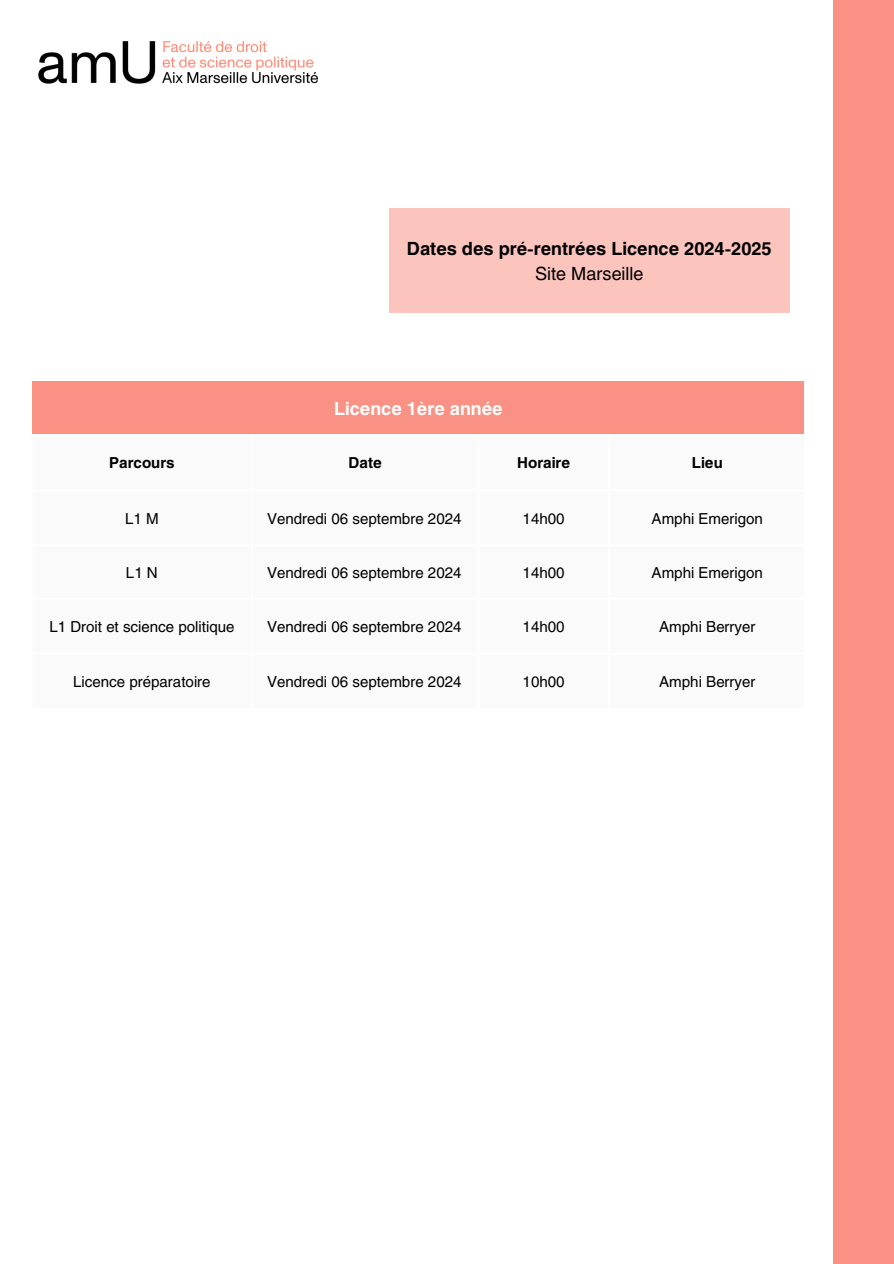
<style>
.page{position:relative;width:894px;height:1264px;background:#fff}
.page>*{position:absolute;margin:0;border:0;box-sizing:border-box;transform-origin:0 0}
.t1{font:700 18px/24.8px "Helios";color:#000;text-align:center}
.t2{font:700 18px "Helios";color:#fff}
.t3{font:15px "Helios";color:#000}
.t4{font:700 15px "Helios";color:#000}
.s1{font-weight:400}
</style>
<div class="page">
<div style="left:832px;top:0;width:61px;height:1263px;background:#f99285"></div>
<div style="left:33px;top:381px;width:771px;height:53px;background:#f99285"></div>
<img style="left:38px;top:41px;width:280px;height:43px">
<div style="left:389px;top:208px;width:400px;height:105px;background:#fbc4bd"></div>
<p class="t1" style="left:407px;top:236px;width:366px">Dates des pré-rentrées Licence 2024-2025<br><span class="s1">Site Marseille</span></p>
<p class="t2" style="left:334px;top:397px;width:170px">Licence 1ère année</p>
<h1 class="t4" style="left:109px;top:453px;width:67px">Parcours</h1>
<p class="t4" style="left:348px;top:453px;width:35px">Date</p>
<p class="t4" style="left:517px;top:453px;width:54px">Horaire</p>
<p class="t4" style="left:691px;top:453px;width:32px">Lieu</p>
<p class="t3" style="left:125px;top:509px;width:35px">L1 M</p>
<p class="t3" style="left:267px;top:509px;width:196px">Vendredi 06 septembre 2024</p>
<p class="t3" style="left:522px;top:509px;width:44px">14h00</p>
<p class="t3" style="left:651px;top:509px;width:113px">Amphi Emerigon</p>
<p class="t3" style="left:126px;top:563px;width:33px">L1 N</p>
<p class="t3" style="left:267px;top:563px;width:196px">Vendredi 06 septembre 2024</p>
<p class="t3" style="left:522px;top:563px;width:44px">14h00</p>
<p class="t3" style="left:651px;top:563px;width:113px">Amphi Emerigon</p>
<p class="t3" style="left:49px;top:617px;width:186px">L1 Droit et science politique</p>
<p class="t3" style="left:267px;top:617px;width:196px">Vendredi 06 septembre 2024</p>
<p class="t3" style="left:522px;top:617px;width:44px">14h00</p>
<p class="t3" style="left:659px;top:617px;width:98px">Amphi Berryer</p>
<p class="t3" style="left:73px;top:672px;width:139px">Licence préparatoire</p>
<p class="t3" style="left:267px;top:672px;width:196px">Vendredi 06 septembre 2024</p>
<p class="t3" style="left:522px;top:672px;width:44px">10h00</p>
<p class="t3" style="left:659px;top:672px;width:98px">Amphi Berryer</p>
</div>
